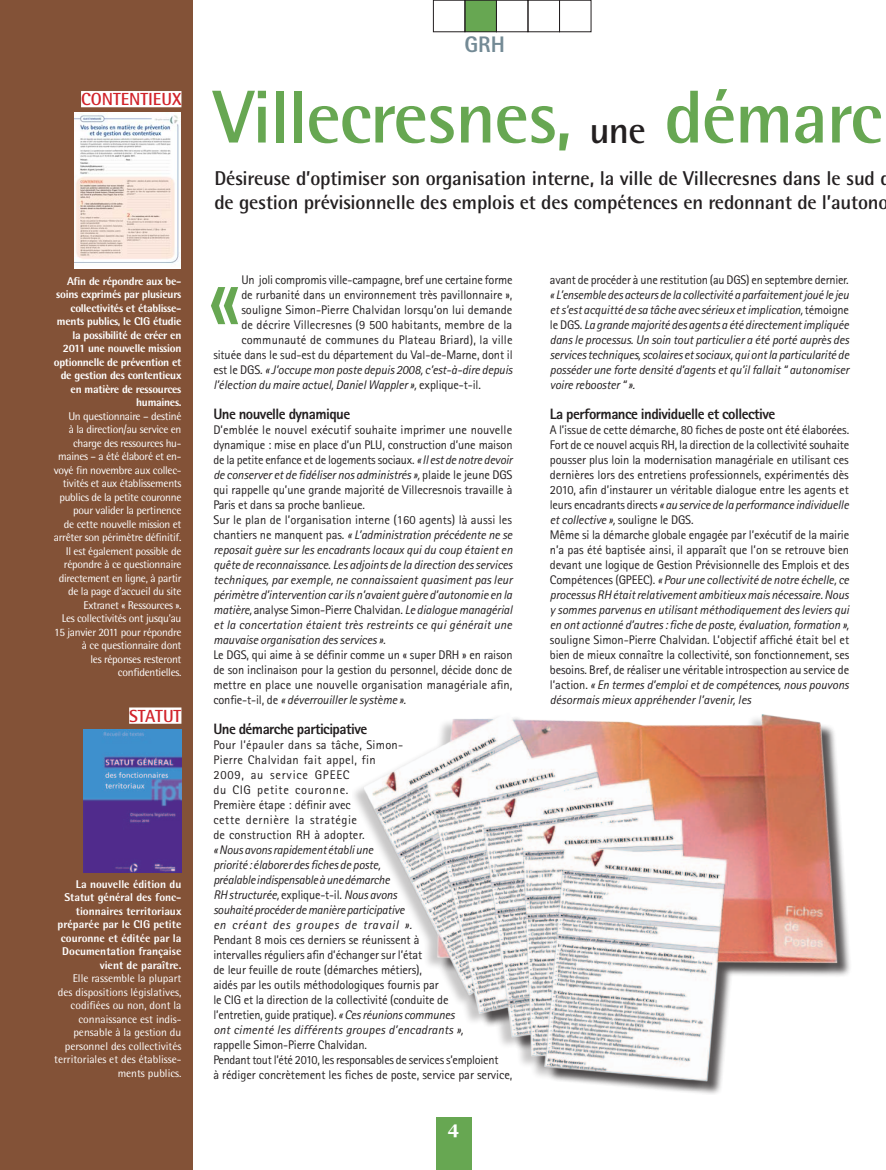
<style>
.page{position:relative;width:886px;height:1170px;background:#fff}
.page>*{position:absolute;margin:0;border:0;box-sizing:border-box;transform-origin:0 0}
.t1{font:99.5px "Rotis Sans Serif";color:#67a752}
.t2{font:700 75px "Rotis Semi Sans";letter-spacing:-.02em;color:#67a752}
.t3{font:800 22.5px "Rotis Sans Serif";color:#738a95}
.t4{font:700 20px/24px "Rotis Semi Sans";letter-spacing:-.01em;color:#231f20}
.t5{font:700 17.5px "Rotis Semi Sans";letter-spacing:-.005em;color:#d1232a}
.t6{font:700 17.5px "Georgia";color:#fff}
.t7{font:800 15px "Rotis Sans Serif";letter-spacing:-.035em;color:#231f20}
.t8{font:12.5px/15px "Rotis Sans Serif";letter-spacing:-.01em;color:#231f20}
.t9{font:italic 12.5px/15px "Rotis Sans Serif";letter-spacing:-.01em;color:#231f20}
.t10{font:12.5px/15px "Rotis Sans Serif";letter-spacing:.03em;color:#231f20}
.t11{font:12.5px "Rotis Sans Serif";letter-spacing:.01em;color:#231f20}
.t12{font:11.25px/13.5px "Rotis Semi Sans";letter-spacing:-.025em;color:#fff;text-align:right}
.t13{font:800 11.25px/13.5px "Rotis Semi Sans";letter-spacing:-.025em;color:#fff;text-align:right}
.t14{font:11.25px/13.5px "Rotis Semi Sans";color:#fff;text-align:right}
.t15{font:800 11.25px/13.5px "Rotis Semi Sans";color:#fff;text-align:right}
.s1{font-size:37.5px;color:#231f20}
.s2{font-style:normal}
.s3{font-style:italic}
</style>
<div class="page">
<div style="left:465px;top:0;width:31px;height:32px;background:#67a752"></div>
<div style="left:465px;top:0;width:32px;height:32px;border:1px solid #231f20"></div>
<div style="left:496px;top:0;width:32px;height:32px;border:1px solid #231f20"></div>
<div style="left:528px;top:0;width:32px;height:32px;border:1px solid #231f20"></div>
<div style="left:559px;top:0;width:32px;height:32px;border:1px solid #231f20"></div>
<div style="left:436px;top:1116px;width:35px;height:53px;background:#67a752"></div>
<div style="left:0;top:0;width:192px;height:1169px;background:#835237"></div>
<div style="left:81px;top:91px;width:100px;height:16px;background:#fff"></div>
<div style="left:129px;top:707px;width:52px;height:16px;background:#fff"></div>
<div style="left:433px;top:0;width:32px;height:32px;border:1px solid #231f20"></div>
<div style="left:366px;top:713px;width:485px;height:381px;background:#231f20;opacity:.75"></div>
<div style="left:353px;top:711px;width:481px;height:379px;background:#231f20;opacity:.25"></div>
<img style="left:364px;top:711px;width:477px;height:373px">
<img style="left:75px;top:113px;width:105px;height:155px">
<img style="left:84px;top:729px;width:98px;height:142px">
<h3 class="t5" style="left:81px;top:89px;width:102px">CONTENTIEUX</h3>
<p class="t13" style="left:54px;top:274px;width:129px">Afin de répondre aux be&shy;soins exprimés par plusieurs collectivités et établisse&shy;ments publics, le CIG étudie la possibilité de créer en<br>2011 une nouvelle mission optionnelle de prévention et de gestion des contentieux en matière de ressources humaines.</p>
<p class="t12" style="left:54px;top:409px;width:129px">Un questionnaire – destiné<br>à la direction/au service en charge des ressources hu&shy;maines – a été élaboré et en&shy;voyé fin novembre aux collec&shy;tivités et aux établissements publics de la petite couronne pour valider la pertinence<br>de cette nouvelle mission et arrêter son périmètre définitif.<br>Il est également possible de répondre à ce questionnaire directement en ligne, à partir de la page d’accueil du site<br>Extranet « Ressources ».<br>Les collectivités ont jusqu’au<br>15 janvier 2011 pour répondre à ce questionnaire dont<br>les réponses resteront confidentielles.</p>
<h3 class="t5" style="left:129px;top:705px;width:54px">STATUT</h3>
<p class="t15" style="left:58px;top:876px;width:125px">La nouvelle édition du<br>Statut général des fonc&shy;tionnaires territoriaux préparée par le CIG petite couronne et éditée par la<br>Documentation française vient de paraître.</p>
<p class="t14" style="left:54px;top:971px;width:129px">Elle rassemble la plupart<br>des dispositions législatives, codifiées ou non, dont la connaissance est indis&shy;pensable à la gestion du personnel des collectivités territoriales et des établisse&shy;ments publics.</p>
<h3 class="t3" style="left:464px;top:30px;width:42px">GRH</h3>
<h2 class="t2" style="left:213px;top:71px;width:670px">Villecresnes, <span class="s1">une</span> démarc</h2>
<h3 class="t4" style="left:214px;top:166px;width:678px">Désireuse d’optimiser son organisation interne, la ville de Villecresnes dans le sud d de gestion prévisionnelle des emplois et des compétences en redonnant de l’autono</h3>
<p class="t8" style="left:241px;top:272px;width:273px">Un joli compromis ville-campagne, bref une certaine forme</p>
<p class="t8" style="left:241px;top:287px;width:273px">de rurbanité dans un environnement très pavillonnaire »,</p>
<p class="t8" style="left:241px;top:302px;width:272px">souligne Simon-Pierre Chalvidan lorsqu’on lui demande</p>
<p class="t8" style="left:241px;top:317px;width:273px">de décrire Villecresnes (9 500 habitants, membre de la</p>
<p class="t11" style="left:241px;top:332px;width:273px">communauté de communes du Plateau Briard), la ville</p>
<p class="t8" style="left:213px;top:347px;width:301px">située dans le sud-est du département du Val-de-Marne, dont il</p>
<p class="t9" style="left:213px;top:362px;width:301px"><span class="s2">est le DGS.</span> « J’occupe mon poste depuis 2008, c’est-à-dire depuis</p>
<p class="t9" style="left:213px;top:377px;width:269px">l’élection du maire actuel, Daniel Wappler », <span class="s2">explique-t-il.</span></p>
<p class="t7" style="left:213px;top:404px;width:138px">Une nouvelle dynamique</p>
<p class="t9" style="left:213px;top:422px;width:301px"><span class="s2">D’emblée le nouvel exécutif souhaite imprimer une nouvelle dynamique : mise en place d’un PLU, construction d’une maison de la petite enfance et de logements sociaux.</span> « ll est de notre devoir de conserver et de fidéliser nos administrés », <span class="s2">plaide le jeune DGS qui rappelle qu’une grande majorité de Villecresnois travaille à Paris et dans sa proche banlieue.<br>Sur le plan de l’organisation interne (160 agents) là aussi les chantiers ne manquent pas.</span> « L’administration précédente ne se reposait guère sur les encadrants locaux qui du coup étaient en quête de reconnaissance. Les adjoints de la direction des services techniques, par exemple, ne connaissaient quasiment pas leur périmètre d’intervention car ils n’avaient guère d’autonomie en la matière, <span class="s2">analyse Simon-Pierre Chalvidan.</span> Le dialogue managérial et la concertation étaient très restreints ce qui générait une mauvaise organisation des services ».</p>
<p class="t8" style="left:213px;top:647px;width:301px;text-align:justify">Le DGS, qui aime à se définir comme un « super DRH » en raison de son inclinaison pour la gestion du personnel, décide donc de mettre en place une nouvelle organisation managériale afin, confie-t-il, de <span class="s3">« déverrouiller le système ».</span></p>
<p class="t7" style="left:213px;top:719px;width:155px">Une démarche participative</p>
<p class="t10" style="left:213px;top:737px;width:191px">Pour l’épauler dans sa tâche, Simon-<br>Pierre Chalvidan fait appel, fin<br>2009, au service GPEEC<br>du CIG petite couronne.<br>Première étape : définir avec<br>cette dernière la stratégie<br>de construction RH à adopter.</p>
<p class="t9" style="left:213px;top:842px;width:200px">« Nous avons rapidement établi une<br>priorité : élaborer des fiches de poste, préalable indispensable à une démarche<br>RH structurée, <span class="s2">explique-t-il.</span> Nous avons souhaité procéder de manière participative en créant des groupes de travail ».</p>
<p class="t8" style="left:213px;top:932px;width:252px">Pendant 8 mois ces derniers se réunissent à intervalles réguliers afin d’échanger sur l’état<br>de leur feuille de route (démarches métiers),<br>aidés par les outils méthodologiques fournis par<br>le CIG et la direction de la collectivité (conduite de l’entretien, guide pratique). <span class="s3">« Ces réunions communes ont cimenté les différents groupes d’encadrants »,</span></p>
<p class="t8" style="left:213px;top:1037px;width:301px">rappelle Simon-Pierre Chalvidan.<br>Pendant tout l’été 2010, les responsables de services s’emploient<br>à rédiger concrètement les fiches de poste, service par service,</p>
<h1 class="t1" style="left:208px;top:237px;width:36px">«</h1>
<h3 class="t6" style="left:448px;top:1116px;width:13px">4</h3>
<p class="t8" style="left:550px;top:272px;width:300px">avant de procéder à une restitution (au DGS) en septembre dernier.</p>
<p class="t9" style="left:550px;top:287px;width:301px;text-align:justify">« L’ensemble des acteurs de la collectivité a parfaitement joué le jeu et s’est acquitté de sa tâche avec sérieux et implication, <span class="s2">témoigne le DGS.</span> La grande majorité des agents a été directement impliquée dans le processus. Un soin tout particulier a été porté auprès des services techniques, scolaires et sociaux, qui ont la particularité de posséder une forte densité d’agents et qu’il fallait “ autonomiser voire rebooster “ ».</p>
<p class="t7" style="left:550px;top:404px;width:227px">La performance individuelle et collective</p>
<p class="t8" style="left:550px;top:422px;width:301px">A l’issue de cette démarche, 80 fiches de poste ont été élaborées.<br>Fort de ce nouvel acquis RH, la direction de la collectivité souhaite pousser plus loin la modernisation managériale en utilisant ces dernières lors des entretiens professionnels, expérimentés dès 2010, afin d’instaurer un véritable dialogue entre les agents et leurs encadrants directs <span class="s3">« au service de la performance individuelle et collective »,</span> souligne le DGS.<br>Même si la démarche globale engagée par l’exécutif de la mairie n’a pas été baptisée ainsi, il apparaît que l’on se retrouve bien devant une logique de Gestion Prévisionnelle des Emplois et des Compétences (GPEEC). <span class="s3">« Pour une collectivité de notre échelle, ce processus RH était relativement ambitieux mais nécessaire. Nous y sommes parvenus en utilisant méthodiquement des leviers qui en ont actionné d’autres : fiche de poste, évaluation, formation »,</span></p>
<p class="t8" style="left:550px;top:632px;width:301px;text-align:justify">souligne Simon-Pierre Chalvidan. L’objectif affiché était bel et bien de mieux connaître la collectivité, son fonctionnement, ses besoins. Bref, de réaliser une véritable introspection au service de l’action. <span class="s3">« En termes d’emploi et de compétences, nous pouvons désormais mieux appréhender l’avenir, les</span></p>
</div>
